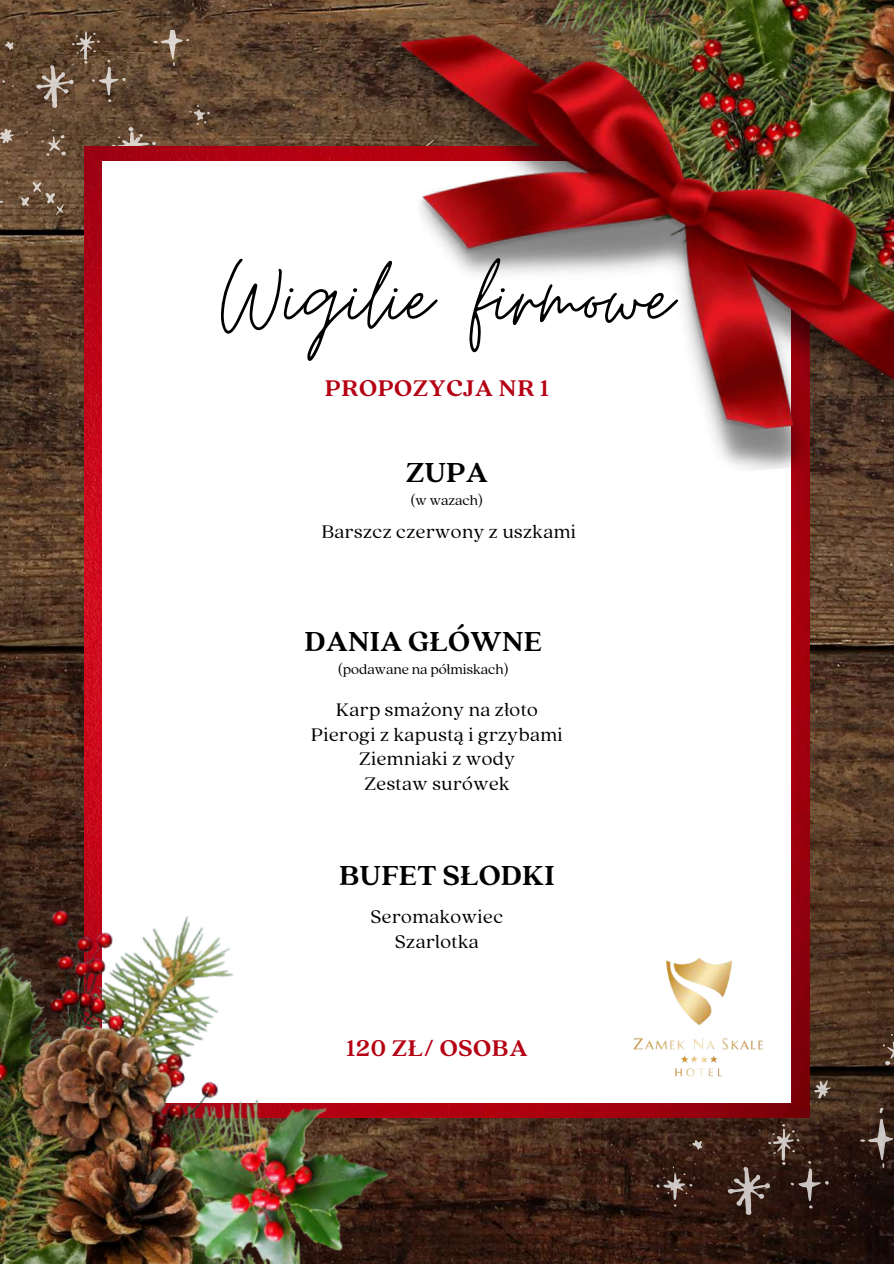
<style>
.page{position:relative;width:894px;height:1264px;background:#fff}
.page>*{position:absolute;margin:0;border:0;box-sizing:border-box;transform-origin:0 0}
.t1{font:106.5px "Moon Time";color:#000}
.t2{font:700 30.6px "Quincy CF";letter-spacing:.005em;color:#000}
.t3{font:700 25.2px "Quincy CF";letter-spacing:.025em;color:#b50113}
.t4{font:20.1px/24.8px "Quincy CF";letter-spacing:.025em;color:#000;text-align:center}
.t5{font:15px "Quincy CF";letter-spacing:.005em;color:#000}
</style>
<div class="page">
<img style="left:0;top:0;width:893px;height:1263px">
<svg style="left:692px;top:1139px;width:10px;height:10px"></svg>
<svg style="left:859px;top:1107px;width:34px;height:61px"></svg>
<svg style="left:814px;top:1079px;width:16px;height:19px"></svg>
<svg style="left:727px;top:1123px;width:101px;height:92px"></svg>
<svg style="left:882px;top:1041px;width:11px;height:24px"></svg>
<svg style="left:656px;top:1166px;width:36px;height:40px"></svg>
<svg style="left:5px;top:41px;width:9px;height:9px"></svg>
<svg style="left:153px;top:30px;width:36px;height:36px"></svg>
<svg style="left:111px;top:127px;width:45px;height:20px"></svg>
<svg style="left:0;top:185px;width:3px;height:40px"></svg>
<svg style="left:0;top:129px;width:14px;height:14px"></svg>
<svg style="left:21px;top:182px;width:43px;height:33px"></svg>
<svg style="left:36px;top:31px;width:90px;height:77px"></svg>
<svg style="left:42px;top:129px;width:24px;height:27px"></svg>
<svg style="left:189px;top:105px;width:21px;height:20px"></svg>
<svg style="left:0;top:80px;width:5px;height:9px"></svg>
<img style="left:84px;top:147px;width:725px;height:970px">
<div style="left:102px;top:161px;width:689px;height:941px;background:#fff"></div>
<img style="left:0;top:875px;width:234px;height:388px">
<img style="left:148px;top:1062px;width:254px;height:201px">
<img style="left:399px;top:0;width:494px;height:503px">
<img style="left:633px;top:957px;width:130px;height:120px">
<h1 class="t1" style="left:221px;top:233px;width:453px">Wigilie firmowe</h1>
<p class="t3" style="left:325px;top:372px;width:226px">PROPOZYCJA NR 1</p>
<h2 class="t2" style="left:405px;top:452px;width:84px">ZUPA</h2>
<p class="t5" style="left:411px;top:490px;width:73px">(w wazach)</p>
<p class="t4" style="left:321px;top:517px;width:256px">Barszcz czerwony z uszkami</p>
<h2 class="t2" style="left:304px;top:621px;width:239px">DANIA GŁÓWNE</h2>
<p class="t5" style="left:338px;top:659px;width:172px">(podawane na półmiskach)</p>
<p class="t4" style="left:311px;top:696px;width:253px">Karp smażony na złoto<br>Pierogi z kapustą i grzybami<br>Ziemniaki z wody<br>Zestaw surówek</p>
<h2 class="t2" style="left:339px;top:855px;width:217px">BUFET SŁODKI</h2>
<p class="t4" style="left:371px;top:903px;width:134px">Seromakowiec<br>Szarlotka</p>
<p class="t3" style="left:346px;top:1031px;width:183px">120 ZŁ/ OSOBA</p>
</div>
